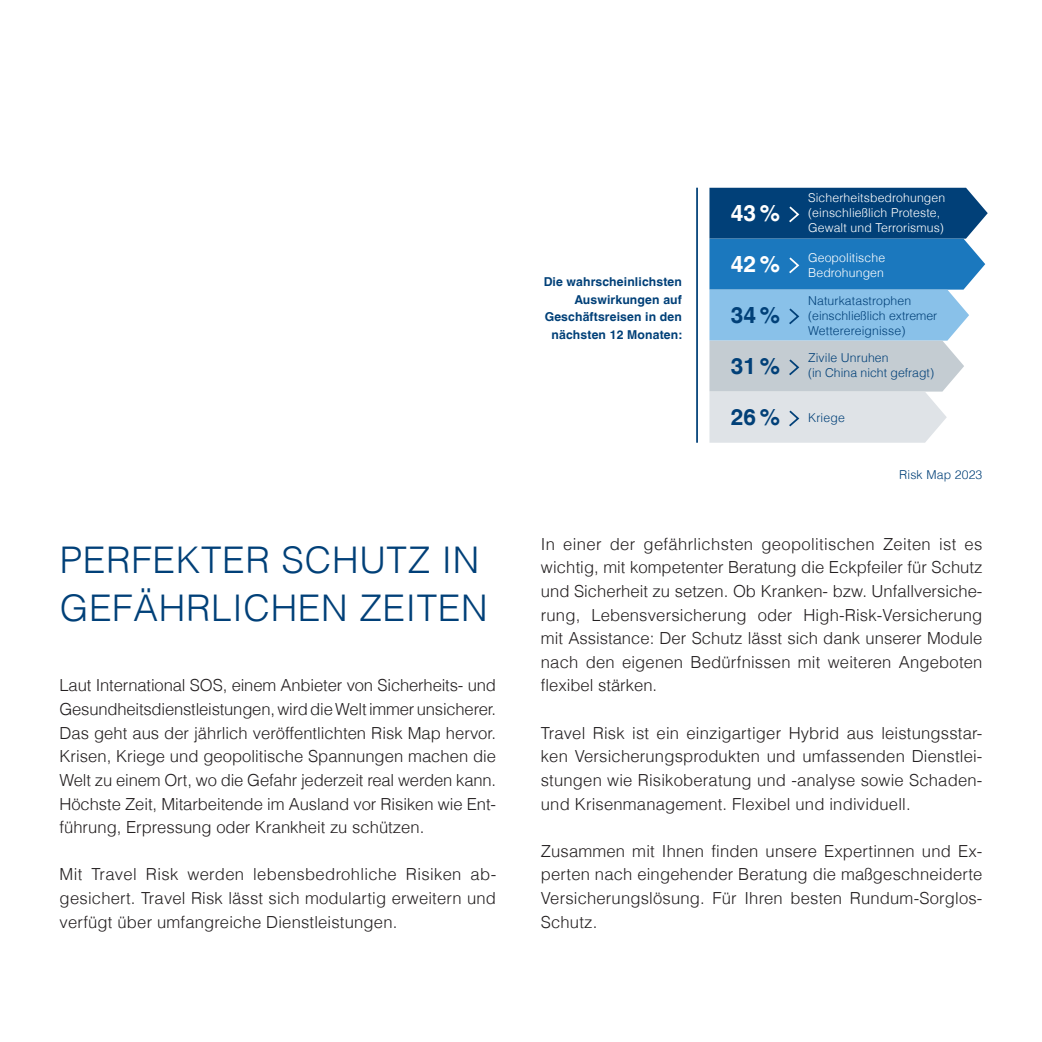
<style>
.page{position:relative;width:1042px;height:1042px;background:#fff}
.page>*{position:absolute;margin:0;border:0;box-sizing:border-box;transform-origin:0 0}
.t1{font:300 36.75px/47.2px "Helvetica LT";letter-spacing:.02em;color:#014078}
.t2{font:700 22.75px "Helvetica LT";color:#014078}
.t3{font:700 22.75px "Helvetica LT";color:#fff}
.t4{font:300 16.62px/23.6px "Helvetica LT";letter-spacing:.01em;color:#231f20;text-align:justify}
.t5{font:300 12.25px/14.9px "Helvetica LT";letter-spacing:.01em;color:#014078}
.t6{font:300 12.25px/14.9px "Helvetica LT";letter-spacing:.01em;color:#fff}
.t7{font:700 12.25px/17.5px "Helvetica LT";letter-spacing:.01em;color:#014078;text-align:right}
</style>
<div class="page">
<svg style="left:709px;top:188px;width:278px;height:255px;background:#7ea8c9"></svg>
<hr style="left:696px;top:188px;width:2px;height:255px;background:#014078">
<h1 class="t1" style="left:60px;top:536px;width:429px">PERFEKTER SCHUTZ IN<br>GEFÄHRLICHEN ZEITEN</h1>
<p class="t4" style="left:60px;top:673px;width:438px">Laut International SOS, einem Anbieter von Sicherheits- und Gesundheitsdienstleistungen, wird die Welt immer unsicherer.<br>Das geht aus der jährlich veröffentlichten Risk Map hervor.<br>Krisen, Kriege und geopolitische Spannungen machen die Welt zu einem Ort, wo die Gefahr jederzeit real werden kann.<br>Höchste Zeit, Mitarbeitende im Ausland vor Risiken wie Ent&shy;führung, Erpressung oder Krankheit zu schützen.</p>
<p class="t4" style="left:60px;top:862px;width:438px">Mit Travel Risk werden lebensbedrohliche Risiken ab&shy;gesichert. Travel Risk lässt sich modulartig erweitern und verfügt über umfangreiche Dienstleistungen.</p>
<p class="t7" style="left:544px;top:273px;width:140px">Die wahrscheinlichsten<br>Auswirkungen auf<br>Geschäftsreisen in den nächsten 12 Monaten:</p>
<h2 class="t3" style="left:731px;top:199px;width:51px">43%</h2>
<h2 class="t3" style="left:731px;top:250px;width:51px">42%</h2>
<h2 class="t2" style="left:731px;top:301px;width:51px">34%</h2>
<h2 class="t2" style="left:731px;top:352px;width:51px">31%</h2>
<h2 class="t2" style="left:731px;top:403px;width:51px">26%</h2>
<p class="t6" style="left:808px;top:190px;width:139px">Sicherheitsbedrohungen (einschließlich Proteste,<br>Gewalt und Terrorismus)</p>
<p class="t6" style="left:808px;top:250px;width:79px">Geopolitische<br>Bedrohungen</p>
<p class="t5" style="left:808px;top:293px;width:131px">Naturkatastrophen (einschließlich extremer<br>Wetterereignisse)</p>
<p class="t5" style="left:808px;top:350px;width:127px">Zivile Unruhen<br>(in China nicht gefragt)</p>
<p class="t5" style="left:808px;top:410px;width:38px">Kriege</p>
<p class="t5" style="left:899px;top:467px;width:85px">Risk Map 2023</p>
<p class="t4" style="left:541px;top:532px;width:443px">In einer der gefährlichsten geopolitischen Zeiten ist es wichtig, mit kompetenter Beratung die Eckpfeiler für Schutz und Sicherheit zu setzen. Ob Kranken- bzw. Unfallversiche&shy;rung, Lebensversicherung oder High-Risk-Versicherung mit Assistance: Der Schutz lässt sich dank unserer Module nach den eigenen Bedürfnissen mit weiteren Angeboten flexibel stärken.</p>
<p class="t4" style="left:541px;top:721px;width:443px">Travel Risk ist ein einzigartiger Hybrid aus leistungsstar&shy;ken Versicherungsprodukten und umfassenden Dienstlei&shy;stungen wie Risikoberatung und -analyse sowie Schaden&shy;und Krisenmanagement. Flexibel und individuell.</p>
<p class="t4" style="left:541px;top:839px;width:443px">Zusammen mit Ihnen finden unsere Expertinnen und Ex&shy;perten nach eingehender Beratung die maßgeschneiderte Versicherungslösung. Für Ihren besten Rundum-Sorglos-Schutz.</p>
</div>
